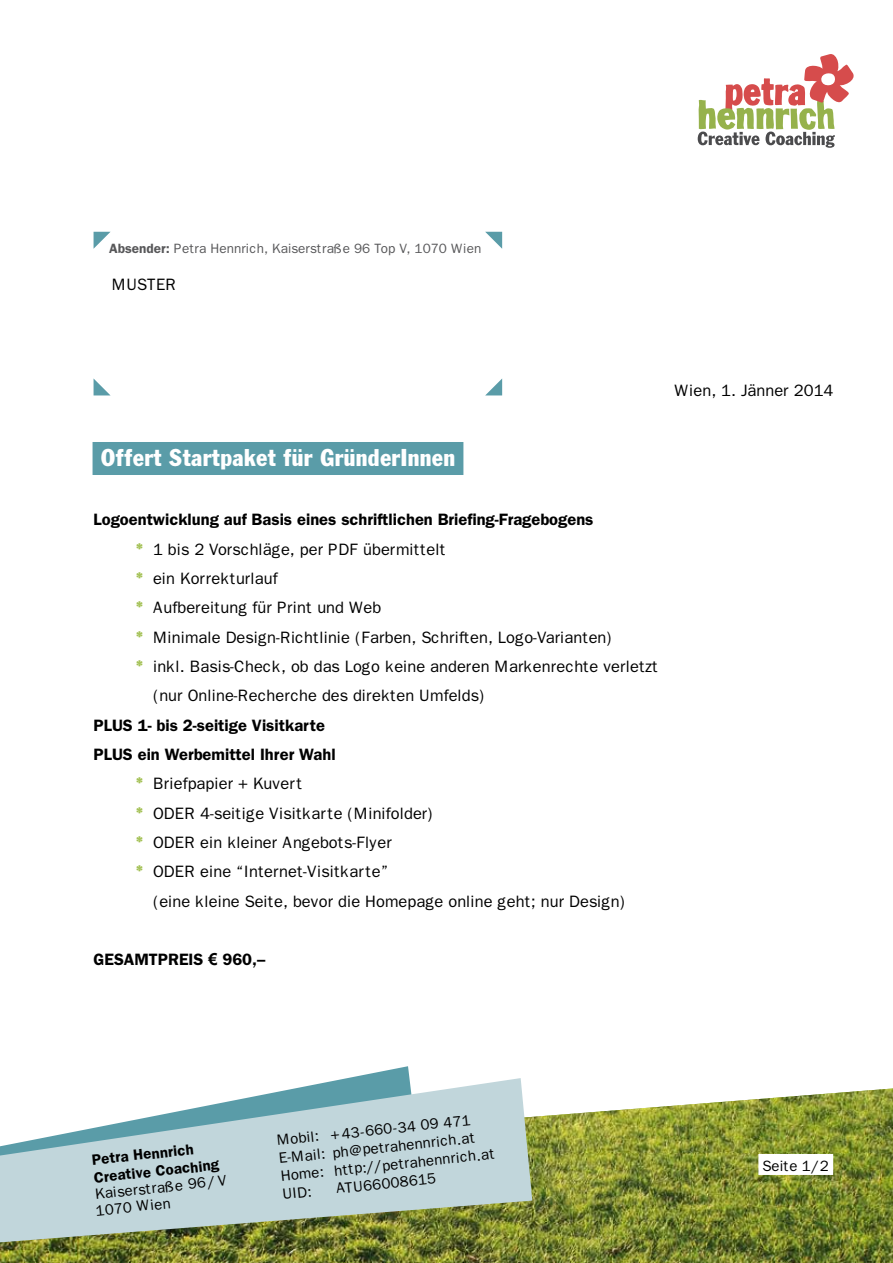
<style>
.page{position:relative;width:893px;height:1263px;background:#fff}
.page>*{position:absolute;margin:0;border:0;box-sizing:border-box;transform-origin:0 0}
.t1{font:24px "Fra Con";letter-spacing:.02em;color:#fff}
.t2{font:16.5px/29.4px "Franklin Gothic";color:#000}
.t3{font:600 16.5px/29.4px "Franklin Gothic";color:#000}
.t4{font:16.5px/29.4px "Fra Ant Bol";color:#a2c052;text-align:justify}
.t5{font:15px/18px "Franklin Gothic";color:#000}
.t6{font:600 15px/18px "Franklin Gothic";color:#000}
.t7{font:13.5px "Franklin Gothic";color:#58585a}
.s1{font-weight:600}
.s2{font-family:"Arial";font-weight:700}
</style>
<div class="page">
<svg style="left:485px;top:232px;width:17px;height:17px"></svg>
<svg style="left:485px;top:378px;width:17px;height:17px"></svg>
<svg style="left:94px;top:379px;width:16px;height:16px"></svg>
<svg style="left:94px;top:232px;width:16px;height:16px"></svg>
<img style="left:0;top:1088px;width:893px;height:175px">
<svg style="left:348px;top:1066px;width:62px;height:12px"></svg>
<svg style="left:0;top:1078px;width:532px;height:164px;background:#b7cbc6"></svg>
<svg style="left:698px;top:54px;width:156px;height:94px"></svg>
<div style="left:93px;top:442px;width:370px;height:33px;background:#5a9ca8"></div>
<div style="left:758px;top:1154px;width:75px;height:21px;background:#fff"></div>
<p class="t7" style="left:109px;top:241px;width:374px"><span class="s1">Absender:</span> Petra Hennrich, Kaiserstraße 96 Top V, 1070 Wien</p>
<p class="t2" style="left:112px;top:270px;width:66px">MUSTER</p>
<p class="t2" style="left:674px;top:375px;width:161px">Wien, 1. Jänner 2014</p>
<h1 class="t1" style="left:101px;top:444px;width:356px">Offert Startpaket für GründerInnen</h1>
<p class="t3" style="left:94px;top:505px;width:501px">Logoentwicklung auf Basis eines schriftlichen Briefing-Fragebogens</p>
<p class="t2" style="left:153px;top:534px;width:507px">1 bis 2 Vorschläge, per PDF übermittelt<br>ein Korrekturlauf<br>Aufbereitung für Print und Web<br>Minimale Design-Richtlinie (Farben, Schriften, Logo-Varianten)<br>inkl. Basis-Check, ob das Logo keine anderen Markenrechte verletzt (nur Online-Recherche des direkten Umfelds)</p>
<p class="t3" style="left:94px;top:710px;width:244px">PLUS 1- bis 2-seitige Visitkarte<br>PLUS ein Werbemittel Ihrer Wahl</p>
<p class="t2" style="left:153px;top:769px;width:151px">Briefpapier + Kuvert oder</p>
<p class="t4" style="left:136px;top:534px;width:9px">* * * * *</p>
<p class="t4" style="left:136px;top:769px;width:9px">* * * *</p>
<p class="t2" style="left:200px;top:798px;width:235px">4-seitige Visitkarte (Minifolder)</p>
<p class="t2" style="left:153px;top:828px;width:12px">oder</p>
<p class="t2" style="left:200px;top:828px;width:193px">ein kleiner Angebots-Flyer</p>
<p class="t2" style="left:153px;top:857px;width:12px">oder</p>
<p class="t2" style="left:153px;top:857px;width:474px;text-indent:47px">eine “Internet-Visitkarte”<br>(eine kleine Seite, bevor die Homepage online geht; nur Design)</p>
<p class="t3" style="left:94px;top:945px;width:173px">GESAMTPREIS <span class="s2">€</span> 960,–</p>
<p class="t6" style="left:91px;top:1151px;width:127px;rotate:-6deg">Petra Hennrich<br>Creative Coaching</p>
<p class="t5" style="left:93px;top:1186px;width:135px;line-height:16.5px;rotate:-6deg">Kaiserstraße 96/V<br>1070 Wien</p>
<p class="t5" style="left:276px;top:1131px;width:217px;rotate:-6deg">Mobil: +43-660-34 09 471<br>E-Mail: ph@petrahennrich.at<br>Home: http://petrahennrich.at<br>UID:</p>
<p class="t5" style="left:335px;top:1179px;width:102px;rotate:-6deg">ATU66008615</p>
<p class="t5" style="left:763px;top:1157px;width:68px">Seite 1/2</p>
</div>
